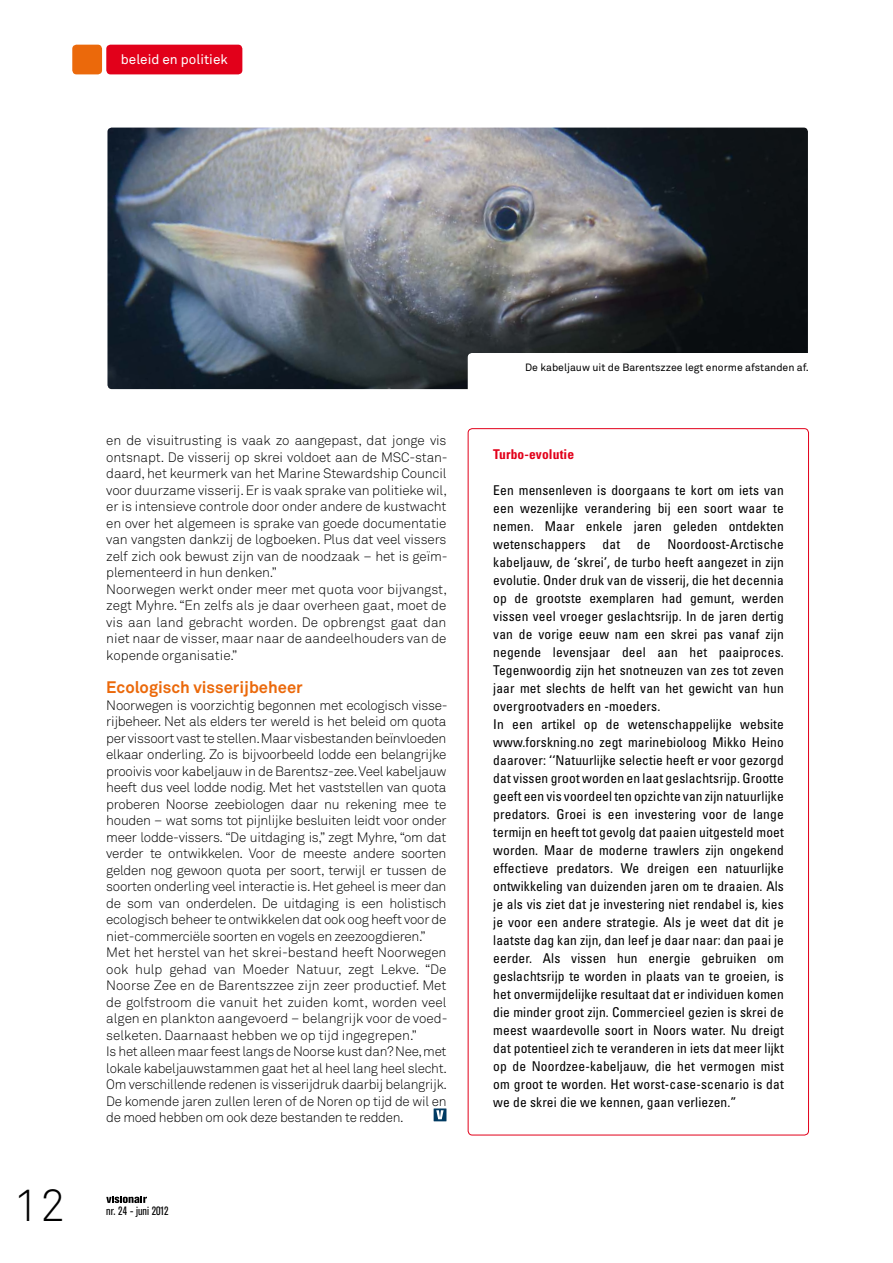
<style>
.page{position:relative;width:893px;height:1263px;background:#fff}
.page>*{position:absolute;margin:0;border:0;box-sizing:border-box;transform-origin:0 0}
.t1{font:300 45px "Akkurat";color:#000}
.t2{font:700 16.5px "Akkurat";color:#eb690b}
.t3{font:300 13.5px/16.5px "Akkurat";letter-spacing:-.02em;color:#000}
.t4{font:condensed 13.5px/18px "Univers";letter-spacing:.01em;color:#000}
.t5{font:13.5px "Akkurat";color:#fff}
.t6{font:700 condensed 13.5px "Univers";letter-spacing:.01em;color:#e2001a}
.t7{font:12px "Akzidenz Grotesk Condensed BQ";color:#000}
.t8{font:10.5px "Akkurat";color:#000}
</style>
<div class="page">
<svg style="left:106px;top:1197px;width:41px;height:6px"></svg>
<svg style="left:434px;top:1108px;width:12px;height:13px"></svg>
<img style="left:107px;top:128px;width:701px;height:261px">
<div style="left:468px;top:353px;width:351px;height:52px;background:#fff;border-radius:4px"></div>
<div style="left:106px;top:45px;width:136px;height:29px;background:#e2001a;border-radius:4px"></div>
<div style="left:72px;top:45px;width:30px;height:29px;background:#eb690b;border-radius:4px"></div>
<p class="t5" style="left:121px;top:52px;width:108px">beleid en politiek</p>
<h1 class="t1" style="left:14px;top:1179px;width:53px">12</h1>
<p class="t3" style="left:106px;top:433px;width:343px">en de visuitrusting is vaak zo aangepast, dat jonge vis ontsnapt. De visserij op skrei voldoet aan de MSC-stan&shy;daard, het keurmerk van het Marine Stewardship Council voor duurzame visserij. Er is vaak sprake van politieke wil, er is intensieve controle door onder andere de kustwacht en over het algemeen is sprake van goede documentatie van vangsten dankzij de logboeken. Plus dat veel vissers zelf zich ook bewust zijn van de noodzaak – het is geïm&shy;plementeerd in hun denken.”<br>Noorwegen werkt onder meer met quota voor bijvangst, zegt Myhre. “En zelfs als je daar overheen gaat, moet de vis aan land gebracht worden. De opbrengst gaat dan niet naar de visser, maar naar de aandeelhouders van de kopende organisatie.”</p>
<p class="t2" style="left:106px;top:677px;width:198px">Ecologisch visserijbeheer</p>
<p class="t3" style="left:106px;top:697px;width:343px">Noorwegen is voorzichtig begonnen met ecologisch visse&shy;rijbeheer. Net als elders ter wereld is het beleid om quota per vissoort vast te stellen. Maar visbestanden beïnvloeden elkaar onderling. Zo is bijvoorbeeld lodde een belangrijke prooivis voor kabeljauw in de Barentsz-zee. Veel kabeljauw heeft dus veel lodde nodig. Met het vaststellen van quota proberen Noorse zeebiologen daar nu rekening mee te houden – wat soms tot pijnlijke besluiten leidt voor onder meer lodde-vissers. “De uitdaging is,” zegt Myhre, “om dat verder te ontwikkelen. Voor de meeste andere soorten gelden nog gewoon quota per soort, terwijl er tussen de soorten onderling veel interactie is. Het geheel is meer dan de som van onderdelen. De uitdaging is een holistisch ecologisch beheer te ontwikkelen dat ook oog heeft voor de niet-commerciële soorten en vogels en zeezoogdieren.” Met het herstel van het skrei-bestand heeft Noorwegen ook hulp gehad van Moeder Natuur, zegt Lekve. “De Noorse Zee en de Barentszzee zijn zeer productief. Met de golfstroom die vanuit het zuiden komt, worden veel algen en plankton aangevoerd – belangrijk voor de voed&shy;selketen. Daarnaast hebben we op tijd ingegrepen.”<br>Is het alleen maar feest langs de Noorse kust dan? Nee, met lokale kabeljauwstammen gaat het al heel lang heel slecht.<br>Om verschillende redenen is visserijdruk daarbij belangrijk.<br>De komende jaren zullen leren of de Noren op tijd de wil en de moed hebben om ook deze bestanden te redden.</p>
<p class="t7" style="left:106px;top:1204px;width:64px">nr. 24 - juni 2012</p>
<p class="t8" style="left:525px;top:361px;width:285px">De kabeljauw uit de Barentszzee legt enorme afstanden af.</p>
<p class="t6" style="left:493px;top:446px;width:82px">Turbo-evolutie</p>
<p class="t4" style="left:493px;top:481px;width:292px">Een mensenleven is doorgaans te kort om iets van een wezenlijke verandering bij een soort waar te nemen. Maar enkele jaren geleden ontdekten wetenschappers dat de Noordoost-Arctische kabeljauw, de ‘skrei’, de turbo heeft aangezet in zijn evolutie. Onder druk van de visserij, die het decennia op de grootste exemplaren had gemunt, werden vissen veel vroeger geslachtsrijp. In de jaren dertig van de vorige eeuw nam een skrei pas vanaf zijn negende levensjaar deel aan het paaiproces.<br>Tegenwoordig zijn het snotneuzen van zes tot zeven jaar met slechts de helft van het gewicht van hun overgrootvaders en -moeders.<br>In een artikel op de wetenschappelijke website www.forskning.no zegt marinebioloog Mikko Heino daarover: ‘‘Natuurlijke selectie heeft er voor gezorgd dat vissen groot worden en laat geslachtsrijp. Grootte geeft een vis voordeel ten opzichte van zijn natuurlijke predators. Groei is een investering voor de lange termijn en heeft tot gevolg dat paaien uitgesteld moet worden. Maar de moderne trawlers zijn ongekend effectieve predators. We dreigen een natuurlijke ontwikkeling van duizenden jaren om te draaien. Als je als vis ziet dat je investering niet rendabel is, kies je voor een andere strategie. Als je weet dat dit je laatste dag kan zijn, dan leef je daar naar: dan paai je eerder. Als vissen hun energie gebruiken om geslachtsrijp te worden in plaats van te groeien, is het onvermijdelijke resultaat dat er individuen komen die minder groot zijn. Commercieel gezien is skrei de meest waardevolle soort in Noors water. Nu dreigt dat potentieel zich te veranderen in iets dat meer lijkt op de Noordzee-kabeljauw, die het vermogen mist om groot te worden. Het worst-case-scenario is dat we de skrei die we kennen, gaan verliezen.”</p>
</div>
